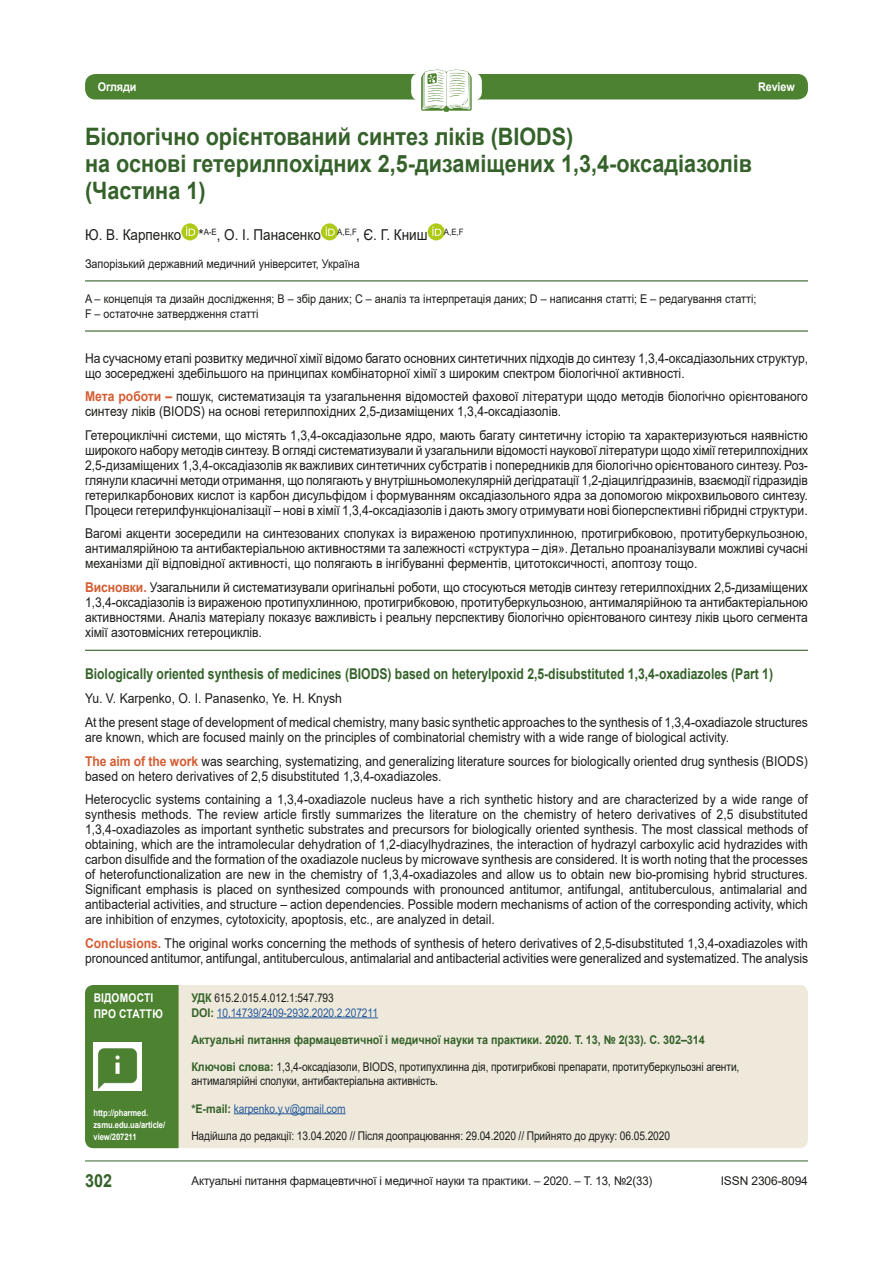
<style>
.page{position:relative;width:893px;height:1263px;background:#fff}
.page>*{position:absolute;margin:0;border:0;box-sizing:border-box;transform-origin:0 0}
.статья{font:700 24px/27px "Arial";color:#35622a;scale:.9 1}
.t1{font:700 18px "Arial";color:#35622a;scale:.9 1}
.автор{font:15px "Arial";color:#1d1d1b;scale:.9 1}
.резюме_назв{font:700 14.85px "Arial";color:#35622a;scale:.82 1}
.резюме{font:13.5px/15px "Arial";color:#1d1d1b;scale:.9 1}
.резюме_низ{font:13.5px/15px "Arial";letter-spacing:-.005em;color:#1d1d1b;text-align:justify;scale:.9 1}
.резюме_авт{font:13.5px "Arial";color:#1d1d1b;scale:.9 1}
.удк{font:12px/14.4px "Arial";letter-spacing:-.01em;color:#1d1d1b;scale:.85 1}
.заведение{font:12px/14.4px "Arial";color:#1d1d1b;scale:.9 1}
.удк-2{font:700 12px "Arial";letter-spacing:-.005em;color:#35622a;scale:.9 1}
.удк-3{font:12px "Arial";letter-spacing:-.01em;color:#1d1d1b;scale:.95 1}
.удк-4{font:12px "Arial";letter-spacing:-.01em;color:#275b9c;scale:.85 1}
.о_статье_верх{font:700 12px/15.5px "Arial";color:#fff;scale:.85 1}
.удк-5{font:12px "Arial";letter-spacing:-.01em;color:#1d1d1b}
.о_статье_верх-2{font:700 12px "Arial";color:#fff;scale:.9 1}
.о_статье{font:700 9px/11.9px "Arial";letter-spacing:-.01em;color:#fff;scale:.85 1}
.s1{font-weight:700;color:#d45d33}
.s2{font-weight:700;color:#35622a}
</style>
<div class="page">
<hr style="left:85px;top:1160px;width:723px;height:1px;background:#35622a">
<div style="left:85px;top:74px;width:723px;height:25px;background:#4c8230;border-radius:10px"></div>
<div style="left:411px;top:73px;width:71px;height:28px;background:#fff;border-radius:9px"></div>
<svg style="left:421px;top:69px;width:51px;height:43px"></svg>
<hr style="left:85px;top:280px;width:723px;height:1px;background:#35622a">
<hr style="left:85px;top:330px;width:723px;height:2px;background:#35622a">
<hr style="left:85px;top:650px;width:723px;height:1px;background:#35622a">
<div style="left:181px;top:223px;width:17px;height:17px;background:#afca15;border-radius:50%"></div>
<svg style="left:186px;top:226px;width:9px;height:10px"></svg>
<svg style="left:321px;top:223px;width:17px;height:17px"></svg>
<svg style="left:326px;top:226px;width:9px;height:10px"></svg>
<div style="left:428px;top:223px;width:17px;height:17px;background:#afca15;border-radius:50%"></div>
<svg style="left:432px;top:226px;width:9px;height:10px"></svg>
<div style="left:85px;top:985px;width:723px;height:163px;background:#efe9dc;border-radius:9px"></div>
<hr style="left:217px;top:1017px;width:161px;height:1px;background:#275b9c">
<hr style="left:234px;top:1113px;width:112px;height:1px;background:#275b9c">
<div style="left:85px;top:985px;width:94px;height:163px;background:#4c8230"></div>
<img style="left:94px;top:1042px;width:48px;height:49px">
<p class="о_статье_верх-2" style="left:98px;top:78px;width:45px">Огляди</p>
<p class="о_статье_верх-2" style="left:758px;top:78px;width:42px">Review</p>
<p class="статья" style="left:85px;top:123px;width:743px">Біологічно орієнтований синтез ліків (BIODS)<br>на основі гетерилпохідних 2,5‑дизаміщених 1,3,4-оксадіазолів (Частина 1)</p>
<p class="автор" style="left:85px;top:225px;width:422px">Ю. В. Карпенко *<sup>A-E</sup>, О. І. Панасенко <sup>A,E,F</sup>, Є. Г. Книш <sup>A,E,F</sup></p>
<p class="заведение" style="left:85px;top:256px;width:307px">Запорізький державний медичний університет, Україна</p>
<p class="заведение" style="left:85px;top:292px;width:747px">A – концепція та дизайн дослідження; B – збір даних; C – аналіз та інтерпретація даних; D – написання статті; E – редагування статті;<br>F – остаточне затвердження статті</p>
<p class="резюме" style="left:85px;top:350px;width:805px">На сучасному етапі розвитку медичної хімії відомо багато основних синтетичних підходів до синтезу 1,3,4-оксадіазольних структур, що зосереджені здебільшого на принципах комбінаторної хімії з широким спектром біологічної активності.</p>
<p class="резюме" style="left:85px;top:389px;width:805px"><span class="s1">Мета роботи –</span> пошук, систематизація та узагальнення відомостей фахової літератури щодо методів біологічно орієнтованого синтезу ліків (BIODS) на основі гетерилпохідних 2,5-дизаміщених 1,3,4-оксадіазолів.</p>
<p class="резюме" style="left:85px;top:427px;width:805px;text-align:justify">Гетероциклічні системи, що містять 1,3,4-оксадіазольне ядро, мають багату синтетичну історію та характеризуються наявністю широкого набору методів синтезу. В огляді систематизували й узагальнили відомості наукової літератури щодо хімії гетерилпохідних 2,5-дизаміщених 1,3,4-оксадіазолів як важливих синтетичних субстратів і попередників для біологічно орієнтованого синтезу. Роз&shy;глянули класичні методи отримання, що полягають у внутрішньомолекулярній дегідратації 1,2-діацилгідразинів, взаємодії гідразидів гетерилкарбонових кислот із карбон дисульфідом і формуванням оксадіазольного ядра за допомогою мікрохвильового синтезу.<br>Процеси гетерилфункціоналізації – нові в хімії 1,3,4-оксадіазолів і дають змогу отримувати нові біоперспективні гібридні структури.</p>
<p class="резюме" style="left:85px;top:526px;width:805px;text-align:justify">Вагомі акценти зосередили на синтезованих сполуках із вираженою протипухлинною, протигрибковою, протитуберкульозною, антималярійною та антибактеріальною активностями та залежності «структура – дія». Детально проаналізували можливі сучасні механізми дії відповідної активності, що полягають в інгібуванні ферментів, цитотоксичності, апоптозу тощо.</p>
<p class="резюме_низ" style="left:85px;top:579px;width:805px"><span class="s1">Висновки.</span> Узагальнили й систематизували оригінальні роботи, що стосуються методів синтезу гетерилпохідних 2,5-дизаміщених 1,3,4-оксадіазолів із вираженою протипухлинною, протигрибковою, протитуберкульозною, антималярійною та антибактеріальною активностями. Аналіз матеріалу показує важливість і реальну перспективу біологічно орієнтованого синтезу ліків цього сегмента хімії азотовмісних гетероциклів.</p>
<p class="резюме_назв" style="left:85px;top:663px;width:841px">Biologically oriented synthesis of medicines (BIODS) based on heterylpoxid 2,5-disubstituted 1,3,4-oxadiazoles (Part 1)</p>
<p class="резюме_авт" style="left:85px;top:689px;width:287px">Yu. V. Karpenko, O. I. Panasenko, Ye. H. Knysh</p>
<p class="резюме" style="left:85px;top:715px;width:805px">At the present stage of development of medical chemistry, many basic synthetic approaches to the synthesis of 1,3,4-oxadiazole structures are known, which are focused mainly on the principles of combinatorial chemistry with a wide range of biological activity.</p>
<p class="резюме" style="left:85px;top:753px;width:805px"><span class="s1">The aim of the work</span> was searching, systematizing, and generalizing literature sources for biologically oriented drug synthesis (BIODS) based on hetero derivatives of 2,5 disubstituted 1,3,4-oxadiazoles.</p>
<p class="резюме" style="left:85px;top:792px;width:805px;text-align:justify">Heterocyclic systems containing a 1,3,4-oxadiazole nucleus have a rich synthetic history and are characterized by a wide range of synthesis methods. The review article firstly summarizes the literature on the chemistry of hetero derivatives of 2,5 disubstituted 1,3,4-oxadiazoles as important synthetic substrates and precursors for biologically oriented synthesis. The most classical methods of obtaining, which are the intramolecular dehydration of 1,2-diacylhydrazines, the interaction of hydrazyl carboxylic acid hydrazides with carbon disulfide and the formation of the oxadiazole nucleus by microwave synthesis are considered. It is worth noting that the processes of heterofunctionalization are new in the chemistry of 1,3,4-oxadiazoles and allow us to obtain new bio-promising hybrid structures.<br>Significant emphasis is placed on synthesized compounds with pronounced antitumor, antifungal, antituberculous, antimalarial and antibacterial activities, and structure – action dependencies. Possible modern mechanisms of action of the corresponding activity, which are inhibition of enzymes, cytotoxicity, apoptosis, etc., are analyzed in detail.</p>
<p class="резюме" style="left:85px;top:935px;width:805px"><span class="s1">Conclusions.</span> The original works concerning the methods of synthesis of hetero derivatives of 2,5-disubstituted 1,3,4-oxadiazoles with pronounced antitumor, antifungal, antituberculous, antimalarial and antibacterial activities were generalized and systematized. The analysis</p>
<p class="удк" style="left:191px;top:991px;width:169px"><span class="s2">УДК</span> 615.2.015.4.012.1:547.793</p>
<p class="удк-4" style="left:191px;top:1004px;width:221px"><span class="s2">DOI:</span> 10.14739/2409-2932.2020.2.207211</p>
<p class="удк-2" style="left:191px;top:1031px;width:572px">Актуальні питання фармацевтичної і медичної науки та практики. 2020. Т. 13, № 2(33). С. 302–314</p>
<p class="удк" style="left:191px;top:1059px;width:646px"><span class="s2">Ключові слова:</span> 1,3,4-оксадіазоли, BIODS, протипухлинна дія, протигрибкові препарати, протитуберкульозні агенти, антималярійні сполуки, антибактеріальна активність.</p>
<p class="удк-4" style="left:191px;top:1100px;width:183px"><span class="s2">*E-mail:</span> karpenko.y.v@gmail.com</p>
<p class="удк" style="left:191px;top:1128px;width:565px">Надійшла до редакції: 13.04.2020 // Після доопрацювання: 29.04.2020 // Прийнято до друку: 06.05.2020</p>
<p class="о_статье_верх" style="left:94px;top:990px;width:83px">ВІДОМОСТІ<br>ПРО СТАТТЮ</p>
<p class="о_статье" style="left:94px;top:1107px;width:86px">http://pharmed. zsmu.edu.ua/article/ view/207211</p>
<p class="t1" style="left:85px;top:1168px;width:32px">302</p>
<p class="удк-3" style="left:191px;top:1172px;width:487px">Актуальні питання фармацевтичної і медичної науки та практики. – 2020. – Т. 13, №2(33)</p>
<p class="удк-5" style="left:721px;top:1172px;width:89px">ISSN 2306-8094</p>
</div>
